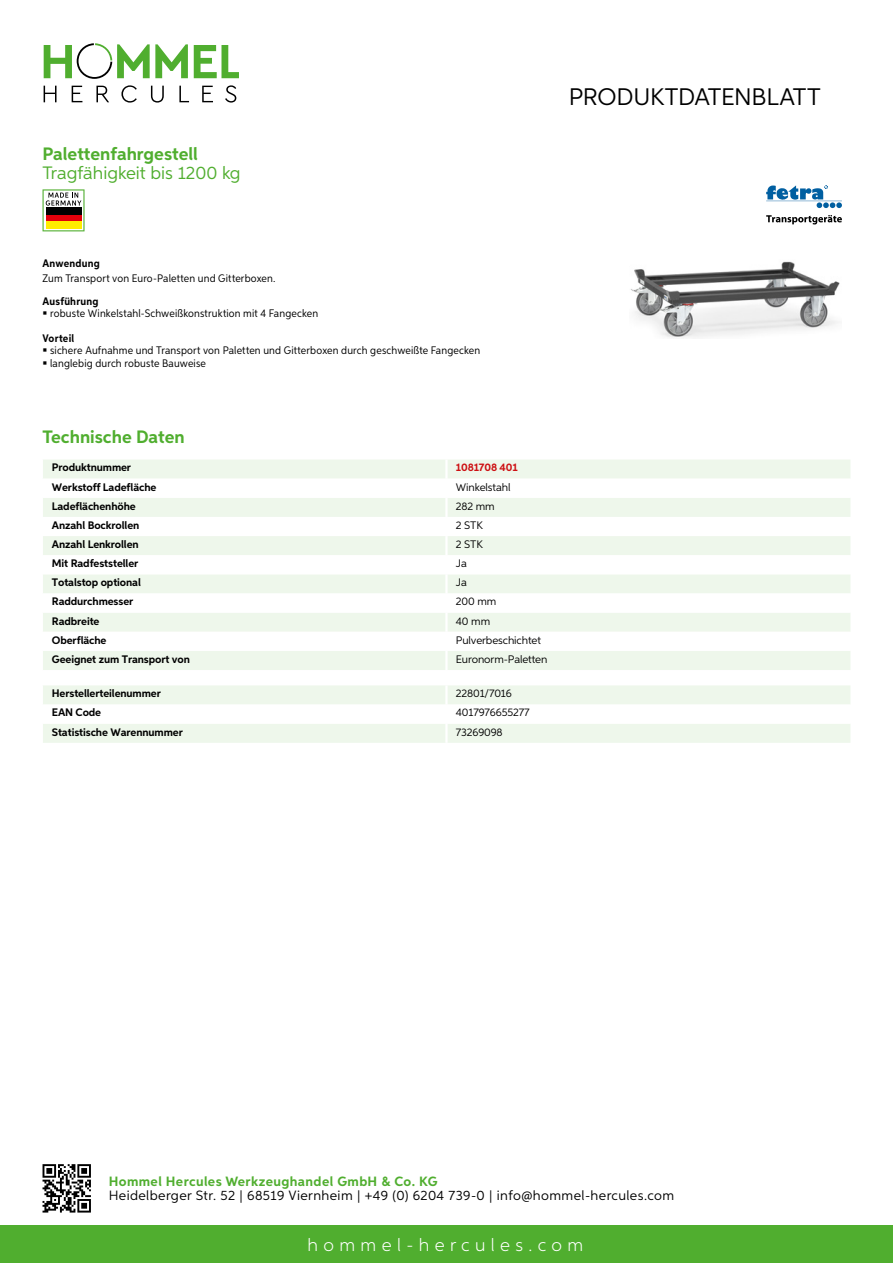
<style>
.page{position:relative;width:893px;height:1263px;background:#fff}
.page>*{position:absolute;margin:0;border:0;box-sizing:border-box;transform-origin:0 0}
.t1{font:24px "Aspira";letter-spacing:-.01em;color:#000}
.t2{font:700 18px "Aspira";color:#50ae2f}
.t3{font:18px "Aspira";color:#50ae2f}
.t4{font:300 18px "Aspira";letter-spacing:.3em;color:#fff}
.t5{font:13.5px "Aspira";letter-spacing:.03em;color:#000}
.t6{font:700 13.5px "Aspira";letter-spacing:.03em;color:#50ae2f}
.t7{font:700 10.95px "Aspira";letter-spacing:-.01em;color:#000}
.t8{font:10.95px/12.8px "Aspira Nar";letter-spacing:.015em;color:#000}
.t9{font:10.95px "Aspira";letter-spacing:-.01em;color:#000}
.t10{font:700 10.95px "Aspira Nar";letter-spacing:.02em;color:#000}
.t11{font:700 10.95px "Aspira";letter-spacing:-.01em;color:#cd1013}
</style>
<div class="page">
<div style="left:0;top:1226px;width:893px;height:37px;background:#50ae2f"></div>
<svg style="left:43px;top:1164px;width:48px;height:48px"></svg>
<svg style="left:194px;top:45px;width:45px;height:33px"></svg>
<svg style="left:44px;top:43px;width:144px;height:36px"></svg>
<svg style="left:44px;top:86px;width:13px;height:16px"></svg>
<svg style="left:72px;top:86px;width:10px;height:16px"></svg>
<svg style="left:96px;top:86px;width:13px;height:16px"></svg>
<svg style="left:121px;top:85px;width:16px;height:18px"></svg>
<svg style="left:151px;top:86px;width:13px;height:17px"></svg>
<svg style="left:179px;top:86px;width:10px;height:16px"></svg>
<svg style="left:202px;top:86px;width:11px;height:16px"></svg>
<svg style="left:225px;top:85px;width:11px;height:18px"></svg>
<div style="left:43px;top:460px;width:807px;height:210px;background:#eef7eb"></div>
<svg style="left:43px;top:479px;width:807px;height:172px"></svg>
<hr style="left:445px;top:459px;width:3px;height:20px;background:#fff">
<hr style="left:445px;top:479px;width:3px;height:19px;background:#fff">
<hr style="left:445px;top:498px;width:3px;height:19px;background:#fff">
<hr style="left:445px;top:517px;width:3px;height:19px;background:#fff">
<hr style="left:445px;top:536px;width:3px;height:19px;background:#fff">
<hr style="left:445px;top:555px;width:3px;height:19px;background:#fff">
<hr style="left:445px;top:574px;width:3px;height:19px;background:#fff">
<hr style="left:445px;top:593px;width:3px;height:20px;background:#fff">
<hr style="left:445px;top:613px;width:3px;height:19px;background:#fff">
<hr style="left:445px;top:632px;width:3px;height:19px;background:#fff">
<hr style="left:445px;top:651px;width:3px;height:19px;background:#fff">
<svg style="left:43px;top:685px;width:807px;height:58px"></svg>
<hr style="left:445px;top:724px;width:3px;height:19px;background:#fff">
<svg style="left:43px;top:189px;width:42px;height:42px"></svg>
<div style="left:46px;top:214px;width:35px;height:7px;background:#e3000b"></div>
<div style="left:46px;top:208px;width:35px;height:7px;background:#000"></div>
<div style="left:46px;top:221px;width:35px;height:7px;background:#ffed00"></div>
<img style="left:630px;top:261px;width:210px;height:77px">
<svg style="left:766px;top:185px;width:76px;height:23px"></svg>
<svg style="left:766px;top:215px;width:76px;height:9px"></svg>
<h2 class="t2" style="left:43px;top:142px;width:157px">Palettenfahrgestell</h2>
<h2 class="t3" style="left:43px;top:162px;width:200px">Tragfähigkeit bis 1200 kg</h2>
<h1 class="t1" style="left:569px;top:82px;width:253px">Produktdatenblatt</h1>
<p class="t10" style="left:43px;top:257px;width:59px">Anwendung</p>
<p class="t8" style="left:43px;top:272px;width:235px">Zum Transport von Euro-Paletten und Gitterboxen.</p>
<p class="t10" style="left:43px;top:294px;width:58px">Ausführung</p>
<p class="t8" style="left:50px;top:307px;width:270px">robuste Winkelstahl-Schweißkonstruktion mit 4 Fangecken</p>
<p class="t10" style="left:43px;top:331px;width:33px">Vorteil</p>
<p class="t8" style="left:50px;top:344px;width:432px">sichere Aufnahme und Transport von Paletten und Gitterboxen durch geschweißte Fangecken langlebig durch robuste Bauweise</p>
<h2 class="t2" style="left:43px;top:425px;width:144px">Technische Daten</h2>
<p class="t7" style="left:52px;top:461px;width:81px">Produktnummer</p>
<p class="t11" style="left:456px;top:461px;width:63px">1081708 401</p>
<p class="t7" style="left:52px;top:480px;width:106px">Werkstoff Ladefläche</p>
<p class="t9" style="left:456px;top:480px;width:56px">Winkelstahl</p>
<p class="t7" style="left:52px;top:499px;width:85px">Ladeflächenhöhe</p>
<p class="t9" style="left:456px;top:499px;width:40px">282 mm</p>
<p class="t7" style="left:52px;top:518px;width:89px">Anzahl Bockrollen</p>
<p class="t9" style="left:456px;top:518px;width:22px">2 STK</p>
<p class="t7" style="left:52px;top:537px;width:88px">Anzahl Lenkrollen</p>
<p class="t9" style="left:456px;top:537px;width:22px">2 STK</p>
<p class="t7" style="left:52px;top:557px;width:88px">Mit Radfeststeller</p>
<p class="t9" style="left:456px;top:557px;width:13px">Ja</p>
<p class="t7" style="left:52px;top:576px;width:91px">Totalstop optional</p>
<p class="t9" style="left:456px;top:576px;width:13px">Ja</p>
<p class="t7" style="left:52px;top:595px;width:83px">Raddurchmesser</p>
<p class="t9" style="left:456px;top:595px;width:42px">200 mm</p>
<p class="t7" style="left:52px;top:614px;width:49px">Radbreite</p>
<p class="t9" style="left:456px;top:614px;width:36px">40 mm</p>
<p class="t7" style="left:52px;top:633px;width:56px">Oberfläche</p>
<p class="t9" style="left:456px;top:633px;width:87px">Pulverbeschichtet</p>
<p class="t7" style="left:52px;top:652px;width:140px">Geeignet zum Transport von</p>
<p class="t9" style="left:456px;top:652px;width:93px">Euronorm-Paletten</p>
<p class="t7" style="left:52px;top:687px;width:111px">Herstellerteilenummer</p>
<p class="t9" style="left:456px;top:687px;width:57px">22801/7016</p>
<p class="t7" style="left:52px;top:706px;width:51px">EAN Code</p>
<p class="t9" style="left:456px;top:706px;width:75px">4017976655277</p>
<p class="t7" style="left:52px;top:725px;width:132px">Statistische Warennummer</p>
<p class="t9" style="left:456px;top:725px;width:48px">73269098</p>
<p class="t6" style="left:109px;top:1172px;width:330px">Hommel Hercules Werkzeughandel GmbH &amp; Co. KG</p>
<p class="t5" style="left:109px;top:1187px;width:567px">Heidelberger Str. 52 | 68519 Viernheim | +49 (0) 6204 739-0 | info@hommel-hercules.com</p>
<h2 class="t4" style="left:307px;top:1234px;width:277px">hommel-hercules.com</h2>
</div>
